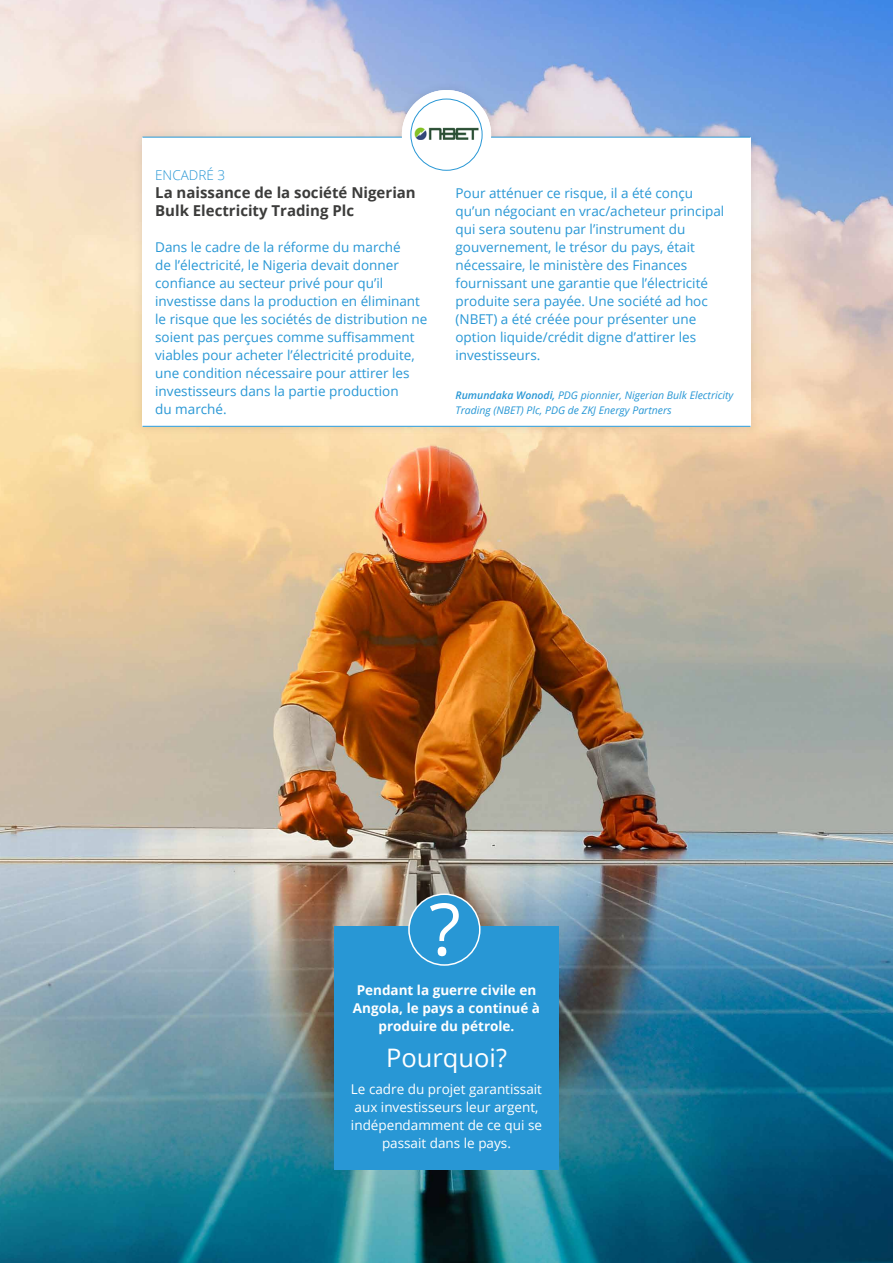
<style>
.page{position:relative;width:893px;height:1263px;background:#fff}
.page>*{position:absolute;margin:0;border:0;box-sizing:border-box;transform-origin:0 0}
.t1{font:25.5px "Open Sans";color:#fff}
.t2{font:700 15px/18px "Open Sans";color:#3c3c3b}
.t3{font:13.5px/18px "Open Sans";color:#2897d5}
.t4{font:13.5px/18px "Open Sans";color:#fff;text-align:center}
.t5{font:700 13.5px/18px "Open Sans";color:#fff;text-align:center}
.t6{font:300 13.5px "Open Sans";color:#2897d5}
.t7{font:italic 10.5px/15px "Open Sans";color:#2897d5}
.s1{font-weight:600}
</style>
<div class="page">
<img style="left:0;top:0;width:893px;height:1263px">
<div style="left:334px;top:927px;width:225px;height:243px;background:#2897d5"></div>
<div style="left:409px;top:894px;width:71px;height:71px;background:#2897d5;border-radius:50%"></div>
<div style="left:408px;top:893px;width:72px;height:73px;border:2px solid #fff;border-radius:50%"></div>
<svg style="left:430px;top:903px;width:29px;height:53px"></svg>
<div style="left:393px;top:81px;width:108px;height:108px;background:#000;opacity:.1"></div>
<div style="left:133px;top:127px;width:627px;height:309px;background:#000;opacity:.1"></div>
<div style="left:142px;top:137px;width:608px;height:289px;background:#fff"></div>
<hr style="left:142px;top:137px;width:608px;height:1px;background:#2897d5">
<hr style="left:142px;top:426px;width:608px;height:1px;background:#2897d5">
<div style="left:402px;top:90px;width:89px;height:89px;background:#fff;border-radius:50%"></div>
<div style="left:410px;top:99px;width:72px;height:72px;border:1px solid #2897d5;border-radius:50%"></div>
<img style="left:414px;top:127px;width:65px;height:13px">
<p class="t6" style="left:155px;top:166px;width:71px">ENCADRÉ 3</p>
<p class="t2" style="left:155px;top:183px;width:262px">La naissance de la société Nigerian<br>Bulk Electricity Trading Plc</p>
<p class="t3" style="left:155px;top:238px;width:274px">Dans le cadre de la réforme du marché<br>de l’électricité, le Nigeria devait donner confiance au secteur privé pour qu’il investisse dans la production en éliminant le risque que les sociétés de distribution ne soient pas perçues comme suffisamment viables pour acheter l’électricité produite, une condition nécessaire pour attirer les investisseurs dans la partie production<br>du marché.</p>
<p class="t3" style="left:455px;top:184px;width:270px">Pour atténuer ce risque, il a été conçu qu’un négociant en vrac/acheteur principal qui sera soutenu par l’instrument du gouvernement, le trésor du pays, était nécessaire, le ministère des Finances fournissant une garantie que l’électricité produite sera payée. Une société ad hoc (NBET) a été créée pour présenter une option liquide/crédit digne d’attirer les investisseurs.</p>
<p class="t7" style="left:455px;top:387px;width:279px"><span class="s1">Rumundaka Wonodi,</span> PDG pionnier, Nigerian Bulk Electricity<br>Trading (NBET) Plc, PDG de ZKJ Energy Partners</p>
<p class="t5" style="left:353px;top:980px;width:189px">Pendant la guerre civile en<br>Angola, le pays a continué à produire du pétrole.</p>
<h1 class="t1" style="left:386px;top:1040px;width:122px">Pourquoi?</h1>
<p class="t4" style="left:351px;top:1079px;width:193px">Le cadre du projet garantissait aux investisseurs leur argent, indépendamment de ce qui se passait dans le pays.</p>
</div>
